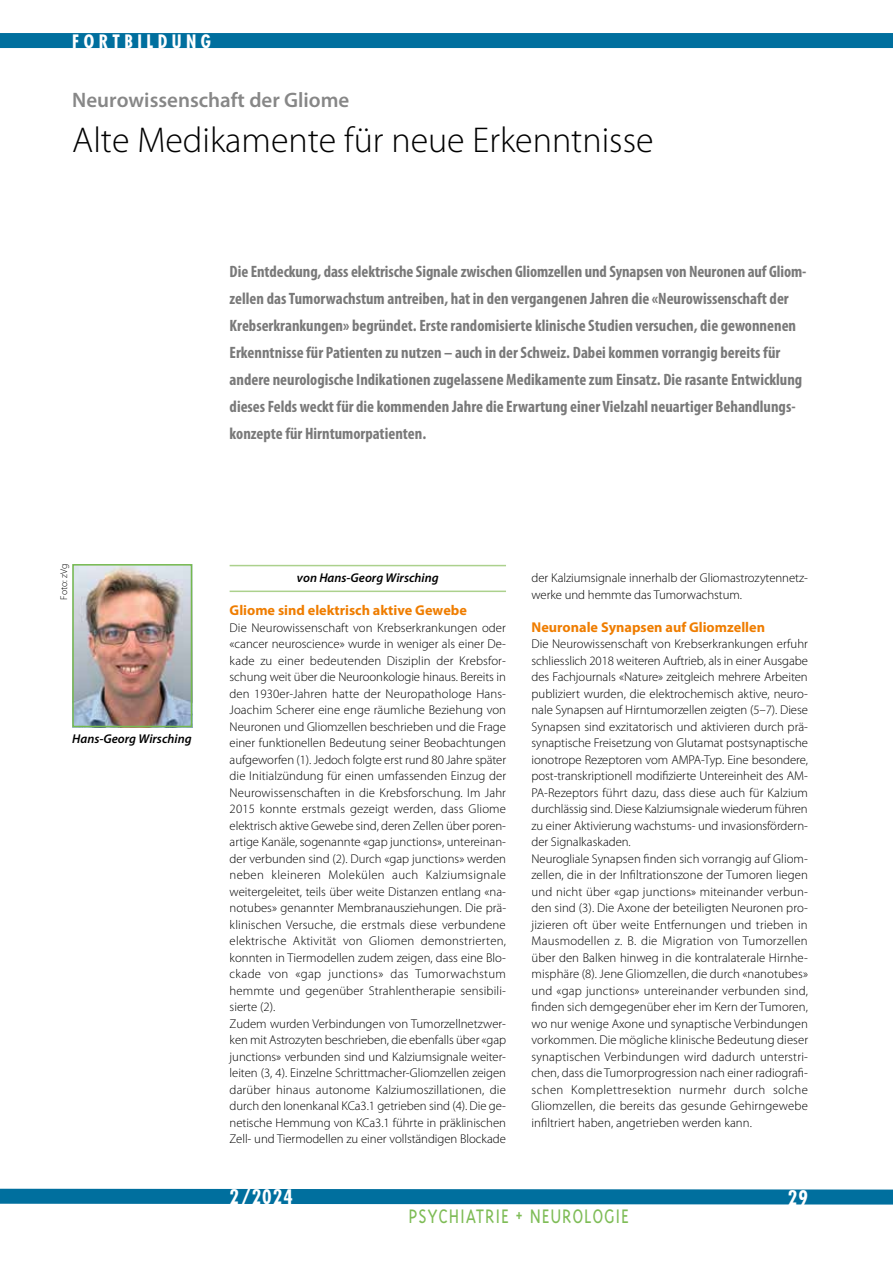
<style>
.page{position:relative;width:893px;height:1263px;background:#fff}
.page>*{position:absolute;margin:0;border:0;box-sizing:border-box;transform-origin:0 0}
.t1{font:300 36px "Myriad Pro";color:#000}
.t2{font:300 22.5px "Triplex";letter-spacing:.04em;color:#7ebc56;scale:.88 1}
.t3{font:600 21px "Myriad Pro";color:#878787}
.t4{font:700 condensed 19.5px "Futura";letter-spacing:.05em;color:#fff}
.t5{font:700 condensed 18px "Futura";letter-spacing:.25em;color:#fff}
.t6{font:700 condensed 16.5px/27px "Myriad Pro";color:#797979}
.t7{font:700 14.25px "Myriad Pro";color:#ef7d00}
.t8{font:300 12.75px/16.5px "Myriad Pro";color:#000}
.t9{font:italic 600 12.75px "Myriad Pro";color:#000}
.t10{font:300 9.75px "Myriad Pro";color:#000}
</style>
<div class="page">
<svg style="left:0;top:1188px;width:893px;height:17px;background:#1d7fa9"></svg>
<div style="left:0;top:33px;width:893px;height:15px;background:#006f9e"></div>
<hr style="left:230px;top:565px;width:276px;height:1px;background:#acd18d">
<hr style="left:230px;top:591px;width:276px;height:1px;background:#acd18d">
<img style="left:75px;top:567px;width:114px;height:157px">
<div style="left:72px;top:564px;width:120px;height:163px;border:2px solid #75b94e"></div>
<h3 class="t5" style="left:72px;top:30px;width:140px">FORTBILDUNG</h3>
<h3 class="t3" style="left:72px;top:88px;width:279px">Neurowissenschaft der Gliome</h3>
<h1 class="t1" style="left:72px;top:120px;width:583px">Alte Medikamente für neue Erkenntnisse</h1>
<p class="t6" style="left:230px;top:258px;width:578px">Die Entdeckung, dass elektrische Signale zwischen Gliomzellen und Synapsen von Neuronen auf Gliom&shy;zellen das Tumorwachstum antreiben, hat in den vergangenen Jahren die «Neurowissenschaft der Krebserkrankungen» begründet. Erste randomisierte klinische Studien versuchen, die gewonnenen Erkenntnisse für Patienten zu nutzen – auch in der Schweiz. Dabei kommen vorrangig bereits für andere neurologische Indikationen zugelassene Medikamente zum Einsatz. Die rasante Entwicklung dieses Felds weckt für die kommenden Jahre die Erwartung einer Vielzahl neuartiger Behandlungs&shy;konzepte für Hirntumorpatienten.</p>
<p class="t10" style="left:59px;top:600px;width:37px;rotate:-90deg">Foto: zVg</p>
<p class="t9" style="left:72px;top:732px;width:121px">Hans-Georg Wirsching</p>
<p class="t9" style="left:297px;top:571px;width:143px">von Hans-Georg Wirsching</p>
<p class="t7" style="left:230px;top:602px;width:239px">Gliome sind elektrisch aktive Gewebe</p>
<p class="t8" style="left:230px;top:619px;width:278px">Die Neurowissenschaft von Krebserkrankungen oder «cancer neuroscience» wurde in weniger als einer De&shy;kade zu einer bedeutenden Disziplin der Krebsfor&shy;schung weit über die Neuroonkologie hinaus. Bereits in den 1930er-Jahren hatte der Neuropathologe Hans-Joachim Scherer eine enge räumliche Beziehung von Neuronen und Gliomzellen beschrieben und die Frage einer funktionellen Bedeutung seiner Beobachtungen aufgeworfen (1). Jedoch folgte erst rund 80 Jahre später die Initialzündung für einen umfassenden Einzug der Neurowissenschaften in die Krebsforschung. Im Jahr 2015 konnte erstmals gezeigt werden, dass Gliome elektrisch aktive Gewebe sind, deren Zellen über poren&shy;artige Kanäle, sogenannte «gap junctions», untereinan&shy;der verbunden sind (2). Durch «gap junctions» werden neben kleineren Molekülen auch Kalziumsignale weitergeleitet, teils über weite Distanzen entlang «na&shy;notubes» genannter Membranausziehungen. Die prä&shy;klinischen Versuche, die erstmals diese verbundene elektrische Aktivität von Gliomen demonstrierten, konnten in Tiermodellen zudem zeigen, dass eine Blo&shy;ckade von «gap junctions» das Tumorwachstum hemmte und gegenüber Strahlentherapie sensibili&shy;sierte (2).<br>Zudem wurden Verbindungen von Tumorzellnetzwer&shy;ken mit Astrozyten beschrieben, die ebenfalls über «gap junctions» verbunden sind und Kalziumsignale weiter&shy;leiten (3, 4). Einzelne Schrittmacher-Gliomzellen zeigen darüber hinaus autonome Kalziumoszillationen, die durch den Ionenkanal KCa3.1 getrieben sind (4). Die ge&shy;netische Hemmung von KCa3.1 führte in präklinischen Zell- und Tiermodellen zu einer vollständigen Blockade</p>
<p class="t8" style="left:532px;top:570px;width:278px">der Kalziumsignale innerhalb der Gliomastrozytennetz&shy;werke und hemmte das Tumorwachstum.</p>
<p class="t7" style="left:531px;top:619px;width:235px">Neuronale Synapsen auf Gliomzellen</p>
<p class="t8" style="left:531px;top:636px;width:278px">Die Neurowissenschaft von Krebserkrankungen erfuhr schliesslich 2018 weiteren Auftrieb, als in einer Ausgabe des Fachjournals «Nature» zeitgleich mehrere Arbeiten publiziert wurden, die elektrochemisch aktive, neuro&shy;nale Synapsen auf Hirntumorzellen zeigten (5–7). Diese Synapsen sind exzitatorisch und aktivieren durch prä&shy;synaptische Freisetzung von Glutamat postsynaptische ionotrope Rezeptoren vom AMPA-Typ. Eine besondere, post-transkriptionell modifizierte Untereinheit des AM-PA-Rezeptors führt dazu, dass diese auch für Kalzium durchlässig sind. Diese Kalziumsignale wiederum führen zu einer Aktivierung wachstums- und invasionsfördern&shy;der Signalkaskaden.<br>Neurogliale Synapsen finden sich vorrangig auf Gliom&shy;zellen, die in der Infiltrationszone der Tumoren liegen und nicht über «gap junctions» miteinander verbun&shy;den sind (3). Die Axone der beteiligten Neuronen pro&shy;jizieren oft über weite Entfernungen und trieben in Mausmodellen z. B. die Migration von Tumorzellen über den Balken hinweg in die kontralaterale Hirnhe&shy;misphäre (8). Jene Gliomzellen, die durch «nanotubes» und «gap junctions» untereinander verbunden sind, finden sich demgegenüber eher im Kern der Tumoren, wo nur wenige Axone und synaptische Verbindungen vorkommen. Die mögliche klinische Bedeutung dieser synaptischen Verbindungen wird dadurch unterstri&shy;chen, dass die Tumorprogression nach einer radiografi&shy;schen Komplettresektion nurmehr durch solche Gliomzellen, die bereits das gesunde Gehirngewebe infiltriert haben, angetrieben werden kann.</p>
<h3 class="t4" style="left:230px;top:1184px;width:65px">2/2024</h3>
<h3 class="t4" style="left:788px;top:1185px;width:22px">29</h3>
<h2 class="t2" style="left:409px;top:1203px;width:252px">PSYCHIATRIE + NEUROLOGIE</h2>
</div>
